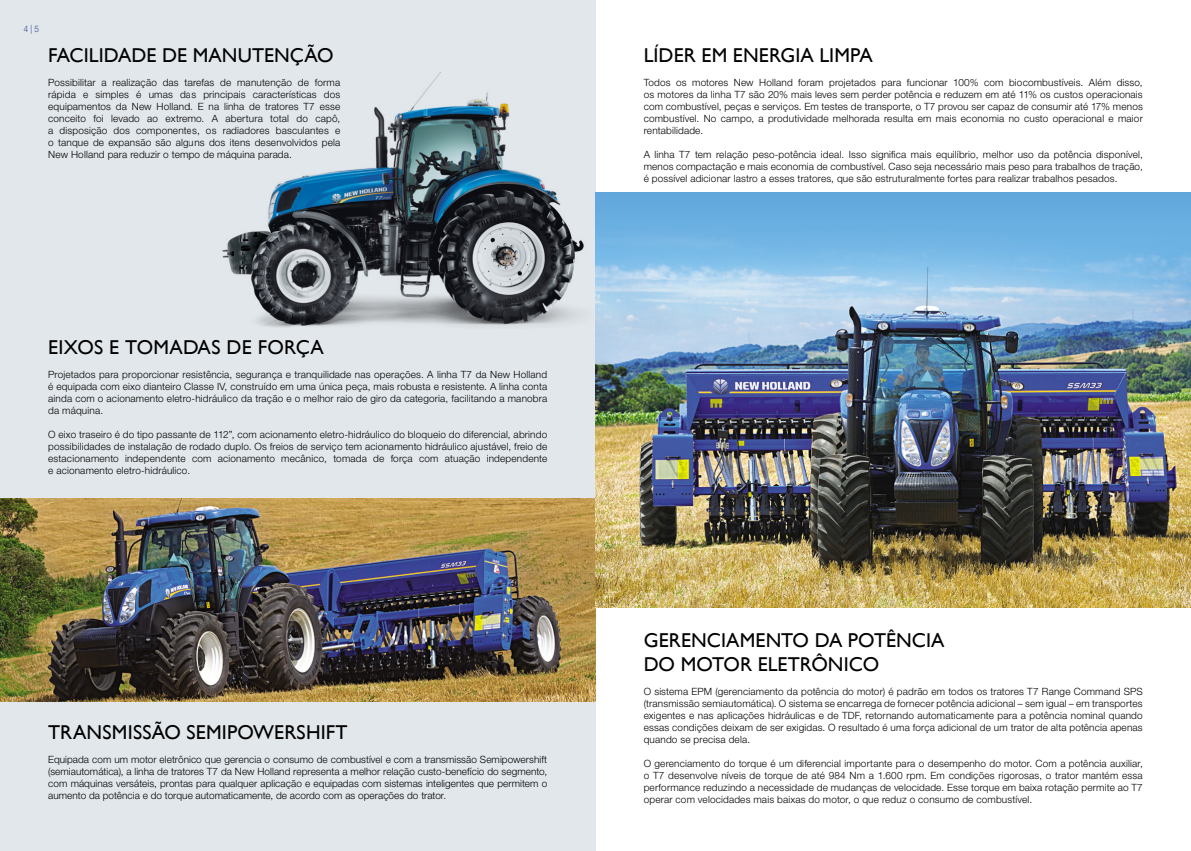
<style>
.page{position:relative;width:1191px;height:851px;background:#fff}
.page>*{position:absolute;margin:0;border:0;box-sizing:border-box;transform-origin:0 0}
.t1{font:20px/24px "Gill Sans";letter-spacing:.01em;color:#000}
.t2{font:300 10px/12px "Helvetica Neue LT Std";letter-spacing:.015em;color:#000;text-align:justify}
.t3{font:300 9px "Helvetica Neue LT Std";color:#28458e;scale:.9 1}
</style>
<div class="page">
<div style="left:0;top:0;width:595px;height:850px;background:#e2e7eb"></div>
<img style="left:222px;top:72px;width:362px;height:256px">
<img style="left:0;top:498px;width:595px;height:203px">
<img style="left:595px;top:193px;width:596px;height:414px">
<p class="t3" style="left:24px;top:23px;width:19px">4 | 5</p>
<h1 class="t1" style="left:48px;top:44px;width:287px">FACILIDADE DE MAN UTEN ÇÃO</h1>
<p class="t2" style="left:48px;top:76px;width:293px">Possibilitar a realização das tarefas de manutenção de forma rápida e simples é umas das principais características dos equipamentos da New Holland. E na linha de tratores T7 esse conceito foi levado ao extremo. A abertura total do capô, a disposição dos componentes, os radiadores basculantes e o tanque de expansão são alguns dos itens desenvolvidos pela New Holland para reduzir o tempo de máquina parada.</p>
<h1 class="t1" style="left:48px;top:335px;width:277px">EIXOS E TOMADAS DE FORÇA</h1>
<p class="t2" style="left:48px;top:368px;width:500px">Projetados para proporcionar resistência, segurança e tranquilidade nas operações. A linha T7 da New Holland é equipada com eixo dianteiro Classe IV, construído em uma única peça, mais robusta e resistente. A linha conta ainda com o acionamento eletro-hidráulico da tração e o melhor raio de giro da categoria, facilitando a manobra da máquina.</p>
<p class="t2" style="left:48px;top:428px;width:500px">O eixo traseiro é do tipo passante de 112”, com acionamento eletro-hidráulico do bloqueio do diferencial, abrindo possibilidades de instalação de rodado duplo. Os freios de serviço tem acionamento hidráulico ajustável, freio de estacionamento independente com acionamento mecânico, tomada de força com atuação independente e acionamento eletro-hidráulico.</p>
<h1 class="t1" style="left:48px;top:720px;width:289px">TRANSMISSÃO SEMIPOWERSH IFT</h1>
<p class="t2" style="left:48px;top:752px;width:500px">Equipada com um motor eletrônico que gerencia o consumo de combustível e com a transmissão Semipowershift (semiautomática), a linha de tratores T7 da New Holland representa a melhor relação custo-benefício do segmento, com máquinas versáteis, prontas para qualquer aplicação e equipadas com sistemas inteligentes que permitem o aumento da potência e do torque automaticamente, de acordo com as operações do trator.</p>
<h1 class="t1" style="left:643px;top:44px;width:231px">LÍDER EM EN ERGIA LIMPA</h1>
<p class="t2" style="left:643px;top:76px;width:500px">Todos os motores New Holland foram projetados para funcionar 100% com biocombustíveis. Além disso, os motores da linha T7 são 20% mais leves sem perder potência e reduzem em até 11% os custos operacionais com combustível, peças e serviços. Em testes de transporte, o T7 provou ser capaz de consumir até 17% menos combustível. No campo, a produtividade melhorada resulta em mais economia no custo operacional e maior rentabilidade.</p>
<p class="t2" style="left:643px;top:148px;width:500px">A linha T7 tem relação peso-potência ideal. Isso significa mais equilíbrio, melhor uso da potência disponível, menos compactação e mais economia de combustível. Caso seja necessário mais peso para trabalhos de tração, é possível adicionar lastro a esses tratores, que são estruturalmente fortes para realizar trabalhos pesados.</p>
<h1 class="t1" style="left:643px;top:628px;width:302px">GERENCIAMENTO DA POTÊNCIA<br>DO MOTOR ELETRÔN ICO</h1>
<p class="t2" style="left:643px;top:685px;width:500px">O sistema EPM (gerenciamento da potência do motor) é padrão em todos os tratores T7 Range Command SPS (transmissão semiautomática). O sistema se encarrega de fornecer potência adicional – sem igual – em transportes exigentes e nas aplicações hidráulicas e de TDF, retornando automaticamente para a potência nominal quando essas condições deixam de ser exigidas. O resultado é uma força adicional de um trator de alta potência apenas quando se precisa dela.</p>
<p class="t2" style="left:643px;top:757px;width:500px">O gerenciamento do torque é um diferencial importante para o desempenho do motor. Com a potência auxiliar, o T7 desenvolve níveis de torque de até 984 Nm a 1.600 rpm. Em condições rigorosas, o trator mantém essa performance reduzindo a necessidade de mudanças de velocidade. Esse torque em baixa rotação permite ao T7 operar com velocidades mais baixas do motor, o que reduz o consumo de combustível.</p>
</div>
